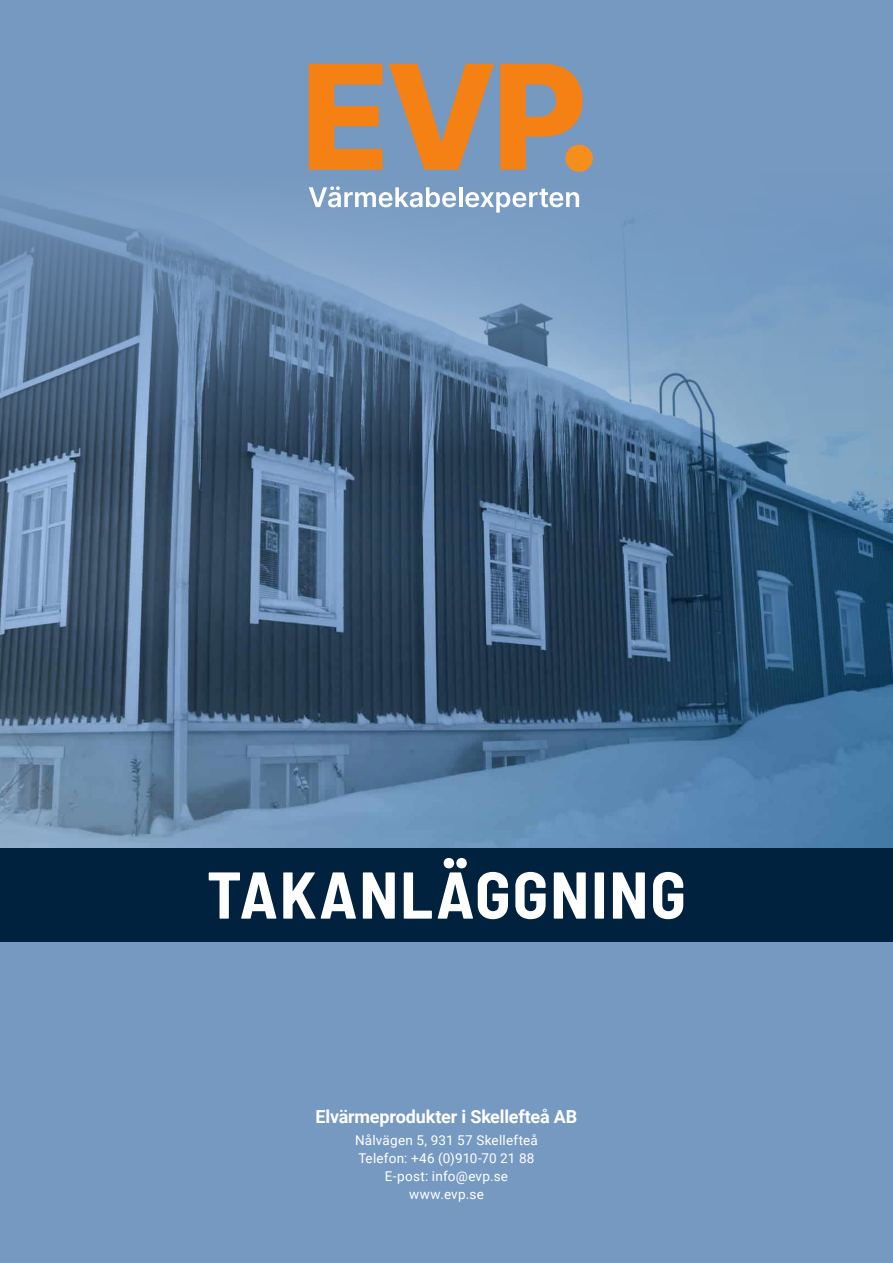
<style>
.page{position:relative;width:893px;height:1263px;background:#7699c1}
.page>*{position:absolute;margin:0;border:0;box-sizing:border-box;transform-origin:0 0}
.t1{font:700 semi-condensed 66px "Barlow";letter-spacing:.03em;color:#fff}
.t2{font:700 18px "Roboto";letter-spacing:-.01em;color:#fff}
.t3{font:13.5px/18px "Roboto";letter-spacing:.015em;color:#fff;text-align:center}
</style>
<div class="page">
<img style="left:0;top:455px;width:893px;height:393px">
<div style="left:0;top:848px;width:893px;height:94px;background:#00223e"></div>
<svg style="left:0;top:63px;width:893px;height:392px"></svg>
<svg style="left:309px;top:64px;width:74px;height:106px"></svg>
<svg style="left:500px;top:64px;width:93px;height:108px"></svg>
<svg style="left:389px;top:64px;width:105px;height:106px"></svg>
<svg style="left:309px;top:186px;width:147px;height:21px"></svg>
<hr style="left:459px;top:187px;width:3px;height:20px;background:#fff">
<svg style="left:465px;top:189px;width:114px;height:24px"></svg>
<h1 class="t1" style="left:207px;top:857px;width:480px">TAKANLÄGGNING</h1>
<h2 class="t2" style="left:316px;top:1109px;width:263px">Elvärmeprodukter i Skellefteå AB</h2>
<p class="t3" style="left:355px;top:1132px;width:184px">Nålvägen 5, 931 57 Skellefteå<br>Telefon: +46 (0)910-70 21 88<br>E-post: info@evp.se www.evp.se</p>
</div>
